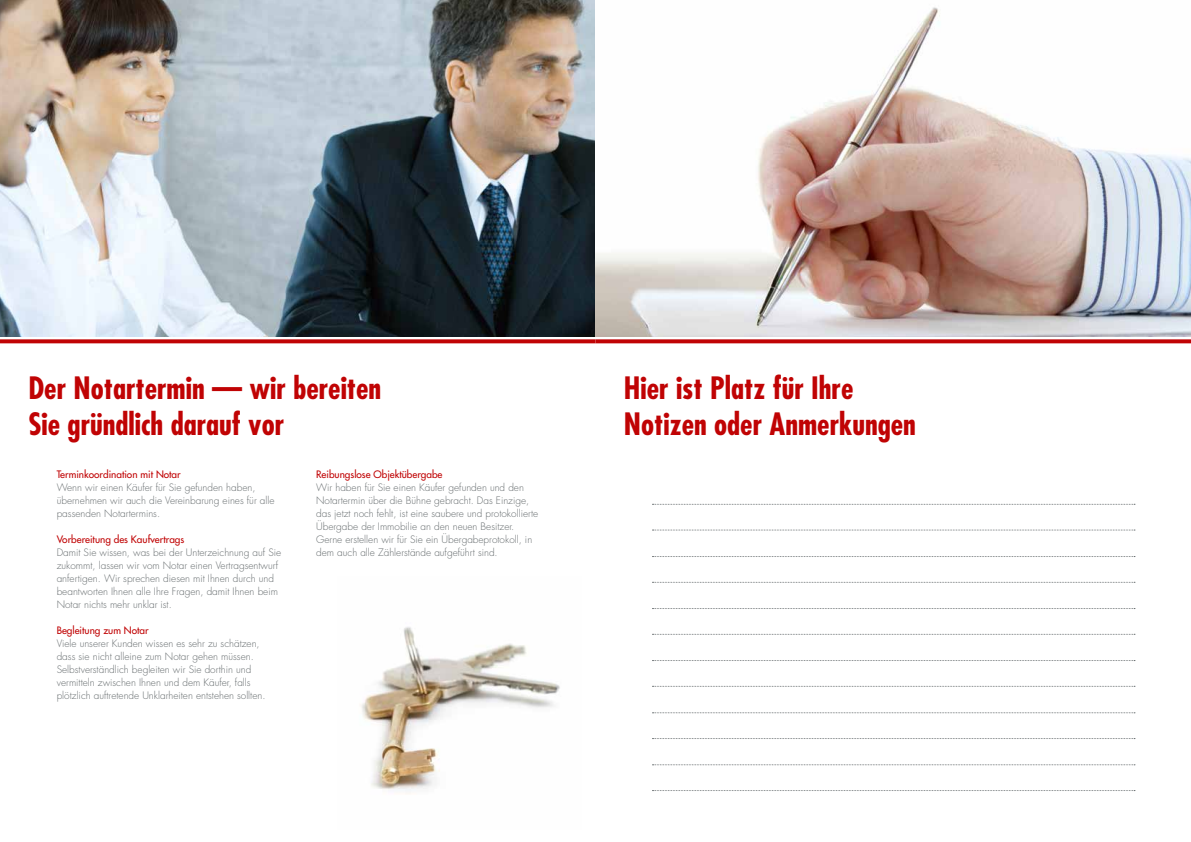
<style>
.page{position:relative;width:1191px;height:842px;background:#fff}
.page>*{position:absolute;margin:0;border:0;box-sizing:border-box;transform-origin:0 0}
.t1{font:700 condensed 30px/36px "Futura";color:#c00304}
.t2{font:300 10px/13px "Futura";color:#656b6d}
.t3{font:10px "Futura";color:#c00304}
</style>
<div class="page">
<img style="left:0;top:0;width:1191px;height:336px">
<svg style="left:652px;top:504px;width:483px;height:1px"></svg>
<svg style="left:652px;top:530px;width:483px;height:1px"></svg>
<svg style="left:652px;top:556px;width:483px;height:1px"></svg>
<svg style="left:652px;top:582px;width:483px;height:1px"></svg>
<svg style="left:652px;top:608px;width:483px;height:1px"></svg>
<svg style="left:652px;top:634px;width:483px;height:1px"></svg>
<svg style="left:652px;top:660px;width:483px;height:1px"></svg>
<svg style="left:652px;top:686px;width:483px;height:1px"></svg>
<svg style="left:652px;top:712px;width:483px;height:1px"></svg>
<svg style="left:652px;top:738px;width:483px;height:1px"></svg>
<svg style="left:652px;top:764px;width:483px;height:1px"></svg>
<svg style="left:652px;top:790px;width:483px;height:1px"></svg>
<img style="left:361px;top:627px;width:199px;height:167px">
<svg style="left:0;top:339px;width:595px;height:4px;background:#c5191a"></svg>
<svg style="left:595px;top:339px;width:596px;height:4px;background:#c5191a"></svg>
<h1 class="t1" style="left:28px;top:370px;width:354px">Der Notartermin — wir bereiten<br>Sie gründlich darauf vor</h1>
<h1 class="t1" style="left:624px;top:370px;width:294px">Hier ist Platz für Ihre<br>Notizen oder Anmerkungen</h1>
<p class="t3" style="left:57px;top:467px;width:125px">Terminkoordination mit Notar</p>
<p class="t2" style="left:57px;top:480px;width:219px">Wenn wir einen Käufer für Sie gefunden haben, übernehmen wir auch die Vereinbarung eines für alle passenden Notartermins.</p>
<p class="t3" style="left:57px;top:532px;width:129px">Vorbereitung des Kaufvertrags</p>
<p class="t2" style="left:57px;top:545px;width:226px">Damit Sie wissen, was bei der Unterzeichnung auf Sie zukommt, lassen wir vom Notar einen Vertragsentwurf anfertigen. Wir sprechen diesen mit Ihnen durch und beantworten Ihnen alle Ihre Fragen, damit Ihnen beim Notar nichts mehr unklar ist.</p>
<p class="t3" style="left:57px;top:623px;width:93px">Begleitung zum Notar</p>
<p class="t2" style="left:57px;top:636px;width:210px">Viele unserer Kunden wissen es sehr zu schätzen, dass sie nicht alleine zum Notar gehen müssen.<br>Selbstverständlich begleiten wir Sie dorthin und vermitteln zwischen Ihnen und dem Käufer, falls plötzlich auftretende Unklarheiten entstehen sollten.</p>
<p class="t3" style="left:316px;top:467px;width:128px">Reibungslose Objektübergabe</p>
<p class="t2" style="left:316px;top:480px;width:224px">Wir haben für Sie einen Käufer gefunden und den Notartermin über die Bühne gebracht. Das Einzige, das jetzt noch fehlt, ist eine saubere und protokollierte Übergabe der Immobilie an den neuen Besitzer.<br>Gerne erstellen wir für Sie ein Übergabeprotokoll, in dem auch alle Zählerstände aufgeführt sind.</p>
</div>
